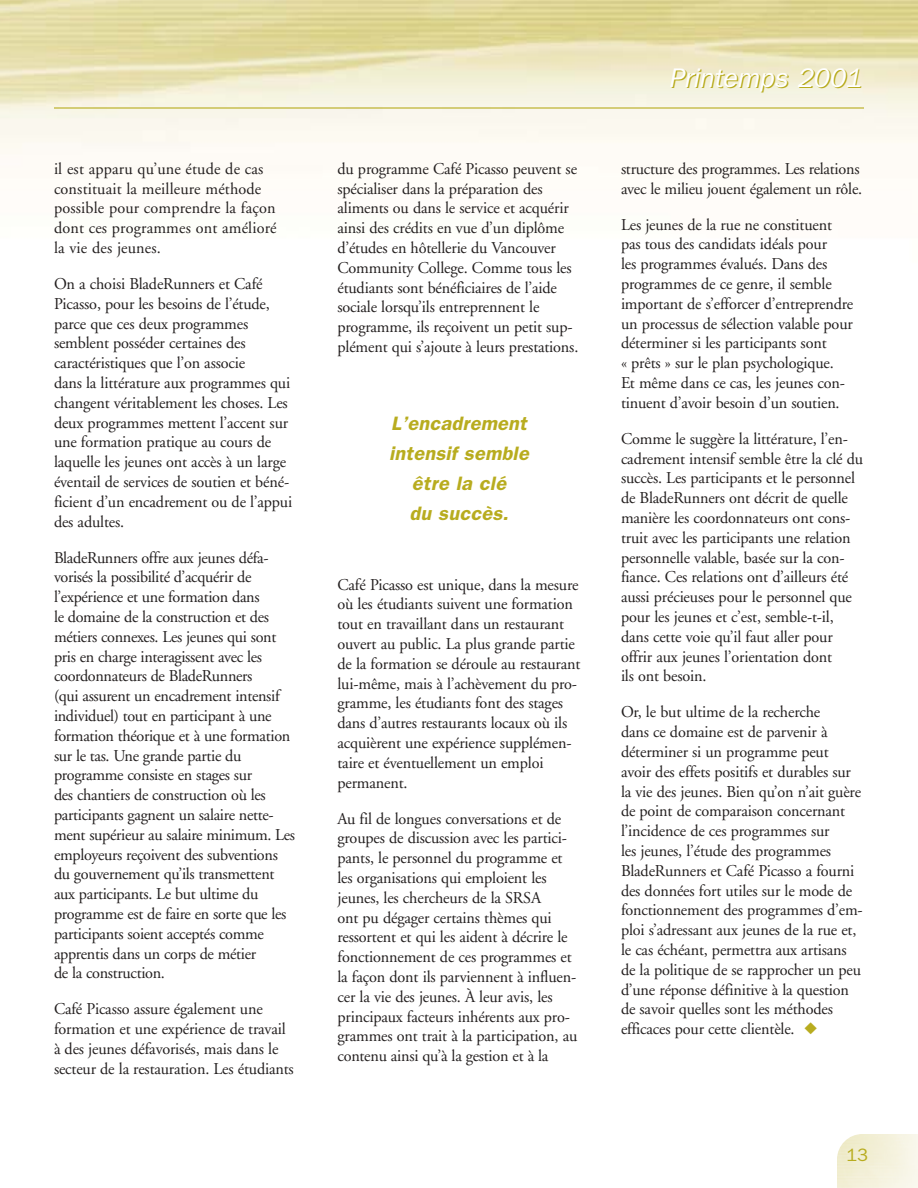
<style>
.page{position:relative;width:918px;height:1188px;background:#fff}
.page>*{position:absolute;margin:0;border:0;box-sizing:border-box;transform-origin:0 0}
.t1{font:italic 27px "Franklin Gothic";color:#b8ac1f}
.t2{font:italic 600 19.5px/30px "Franklin Gothic";letter-spacing:.01em;color:#b8ac1f;text-align:center}
.t3{font:18px "Franklin Gothic";color:#b8ac1f}
.t4{font:16.5px/19.8px "Adobe Garamond";letter-spacing:-.01em;color:#231f1f}
.t5{font:16.5px/19.8px "Adobe Garamond";letter-spacing:.01em;color:#231f1f}
.s1{color:#b8ac1f}
</style>
<div class="page">
<hr style="left:54px;top:107px;width:810px;height:2px;background:#b8ac1f">
<p class="t5" style="left:54px;top:160px;width:224px">il est apparu qu’une étude de cas constituait la meilleure méthode possible pour comprendre la façon dont ces programmes ont amélioré la vie des jeunes.</p>
<p class="t4" style="left:54px;top:275px;width:240px">On a choisi BladeRunners et Café Picasso, pour les besoins de l’étude, parce que ces deux programmes semblent posséder certaines des caractéristiques que l’on associe<br>dans la littérature aux programmes qui changent véritablement les choses. Les deux programmes mettent l’accent sur une formation pratique au cours de laquelle les jeunes ont accès à un large éventail de services de soutien et béné&shy;ficient d’un encadrement ou de l’appui des adultes.</p>
<p class="t4" style="left:54px;top:549px;width:243px">BladeRunners offre aux jeunes défa&shy;vorisés la possibilité d’acquérir de l’expérience et une formation dans<br>le domaine de la construction et des métiers connexes. Les jeunes qui sont pris en charge interagissent avec les coordonnateurs de BladeRunners<br>(qui assurent un encadrement intensif individuel) tout en participant à une formation théorique et à une formation sur le tas. Une grande partie du programme consiste en stages sur<br>des chantiers de construction où les participants gagnent un salaire nette&shy;ment supérieur au salaire minimum. Les employeurs reçoivent des subventions du gouvernement qu’ils transmettent aux participants. Le but ultime du programme est de faire en sorte que les participants soient acceptés comme apprentis dans un corps de métier<br>de la construction.</p>
<p class="t4" style="left:54px;top:1001px;width:241px">Café Picasso assure également une formation et une expérience de travail à des jeunes défavorisés, mais dans le secteur de la restauration. Les étudiants</p>
<p class="t4" style="left:338px;top:160px;width:242px">du programme Café Picasso peuvent se spécialiser dans la préparation des aliments ou dans le service et acquérir ainsi des crédits en vue d’un diplôme d’études en hôtellerie du Vancouver Community College. Comme tous les étudiants sont bénéficiaires de l’aide sociale lorsqu’ils entreprennent le programme, ils reçoivent un petit sup&shy;plément qui s’ajoute à leurs prestations.</p>
<p class="t2" style="left:389px;top:410px;width:141px">L’encadrement intensif semble être la clé<br>du succès.</p>
<p class="t4" style="left:338px;top:576px;width:244px">Café Picasso est unique, dans la mesure où les étudiants suivent une formation tout en travaillant dans un restaurant ouvert au public. La plus grande partie de la formation se déroule au restaurant lui-même, mais à l’achèvement du pro&shy;gramme, les étudiants font des stages dans d’autres restaurants locaux où ils acquièrent une expérience supplémen&shy;taire et éventuellement un emploi permanent.</p>
<p class="t4" style="left:338px;top:810px;width:241px">Au fil de longues conversations et de groupes de discussion avec les partici&shy;pants, le personnel du programme et les organisations qui emploient les jeunes, les chercheurs de la SRSA<br>ont pu dégager certains thèmes qui ressortent et qui les aident à décrire le fonctionnement de ces programmes et la façon dont ils parviennent à influen&shy;cer la vie des jeunes. À leur avis, les principaux facteurs inhérents aux pro&shy;grammes ont trait à la participation, au contenu ainsi qu’à la gestion et à la</p>
<h1 class="t1" style="left:670px;top:70px;width:194px">Printemps 2001</h1>
<p class="t4" style="left:621px;top:160px;width:243px">structure des programmes. Les relations avec le milieu jouent également un rôle.</p>
<p class="t4" style="left:621px;top:216px;width:234px">Les jeunes de la rue ne constituent pas tous des candidats idéals pour<br>les programmes évalués. Dans des programmes de ce genre, il semble important de s’efforcer d’entreprendre un processus de sélection valable pour déterminer si les participants sont<br>« prêts » sur le plan psychologique.<br>Et même dans ce cas, les jeunes con&shy;tinuent d’avoir besoin d’un soutien.</p>
<p class="t4" style="left:621px;top:430px;width:244px">Comme le suggère la littérature, l’en&shy;cadrement intensif semble être la clé du succès. Les participants et le personnel de BladeRunners ont décrit de quelle manière les coordonnateurs ont cons&shy;truit avec les participants une relation personnelle valable, basée sur la con&shy;fiance. Ces relations ont d’ailleurs été aussi précieuses pour le personnel que pour les jeunes et c’est, semble-t-il, dans cette voie qu’il faut aller pour offrir aux jeunes l’orientation dont<br>ils ont besoin.</p>
<p class="t4" style="left:621px;top:704px;width:243px">Or, le but ultime de la recherche<br>dans ce domaine est de parvenir à déterminer si un programme peut avoir des effets positifs et durables sur la vie des jeunes. Bien qu’on n’ait guère de point de comparaison concernant l’incidence de ces programmes sur<br>les jeunes, l’étude des programmes BladeRunners et Café Picasso a fourni des données fort utiles sur le mode de fonctionnement des programmes d’em&shy;ploi s’adressant aux jeunes de la rue et, le cas échéant, permettra aux artisans de la politique de se rapprocher un peu d’une réponse définitive à la question de savoir quelles sont les méthodes efficaces pour cette clientèle. <span class="s1">◆</span></p>
<p class="t3" style="left:846px;top:1149px;width:23px">13</p>
</div>
